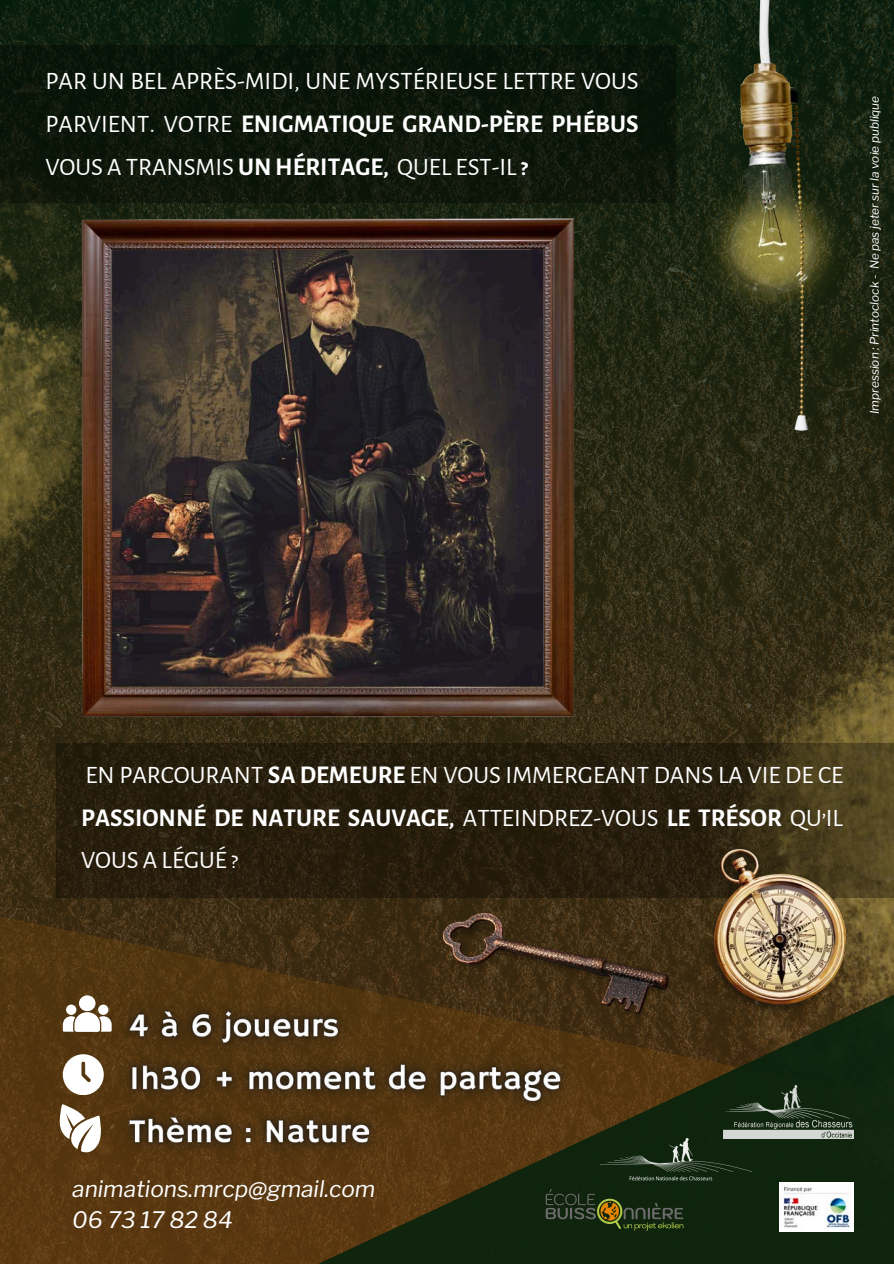
<style>
.page{position:relative;width:894px;height:1264px;background:#fff}
.page>*{position:absolute;margin:0;border:0;box-sizing:border-box;transform-origin:0 0}
.t1{font:25.05px/42.8px "Alegreya Sans SC";color:#fff;text-align:justify}
.t2{font:italic 22.65px/31.5px "Libre Franklin";color:#fff}
.t3{font:italic 11.85px "Libre Franklin";color:#fff}
.s1{font-weight:700}
</style>
<div class="page">
<img style="left:0;top:0;width:893px;height:914px">
<svg style="left:0;top:914px;width:440px;height:349px;fill:#533510"></svg>
<img style="left:0;top:0;width:235px;height:897px">
<img style="left:599px;top:378px;width:294px;height:602px">
<img style="left:693px;top:0;width:159px;height:431px">
<img style="left:81px;top:219px;width:493px;height:498px">
<svg style="left:0;top:45px;width:675px;height:158px;fill:#0d1609"></svg>
<svg style="left:57px;top:743px;width:836px;height:154px;fill:#281e0d"></svg>
<img style="left:704px;top:846px;width:148px;height:134px">
<img style="left:440px;top:913px;width:234px;height:67px">
<svg style="left:207px;top:980px;width:686px;height:283px;fill:#11250e"></svg>
<svg style="left:63px;top:1012px;width:21px;height:19px"></svg>
<svg style="left:79px;top:995px;width:15px;height:16px"></svg>
<div style="left:66px;top:1004px;width:10px;height:10px;background:#fff;border-radius:50%"></div>
<svg style="left:63px;top:1054px;width:21px;height:40px"></svg>
<svg style="left:57px;top:1104px;width:27px;height:49px"></svg>
<img style="left:84px;top:960px;width:523px;height:239px">
<img style="left:723px;top:1085px;width:130px;height:53px">
<img style="left:600px;top:1138px;width:150px;height:51px">
<img style="left:534px;top:1181px;width:160px;height:58px">
<img style="left:779px;top:1181px;width:74px;height:50px">
<p class="t1" style="left:45px;top:60px;width:594px">PAR UN BEL APRÈS-MIDI, UNE MYSTÉRIEUSE LETTRE VOUS PARVIENT. VOTRE <span class="s1">ENIGMATIQUE GRAND-PÈRE PHÉBUS </span>VOUS A TRANSMIS <span class="s1">UN HÉRITAGE,</span> QUEL EST-IL <span class="s1">?</span></p>
<p class="t3" style="left:867px;top:414px;width:319px;rotate:-90deg">Impression : Printoclock - Ne pas jeter sur la voie publique</p>
<p class="t1" style="left:81px;top:754px;width:763px">EN PARCOURANT <span class="s1">SA DEMEURE</span> EN VOUS IMMERGEANT DANS LA VIE DE CE <span class="s1">PASSIONNÉ DE NATURE SAUVAGE,</span> ATTEINDREZ-VOUS <span class="s1">LE TRÉSOR</span> QU’IL VOUS A LÉGUÉ ?</p>
<p class="t2" style="left:72px;top:1172px;width:304px">animations.mrcp@gmail.com<br>06 73 17 82 84</p>
</div>
